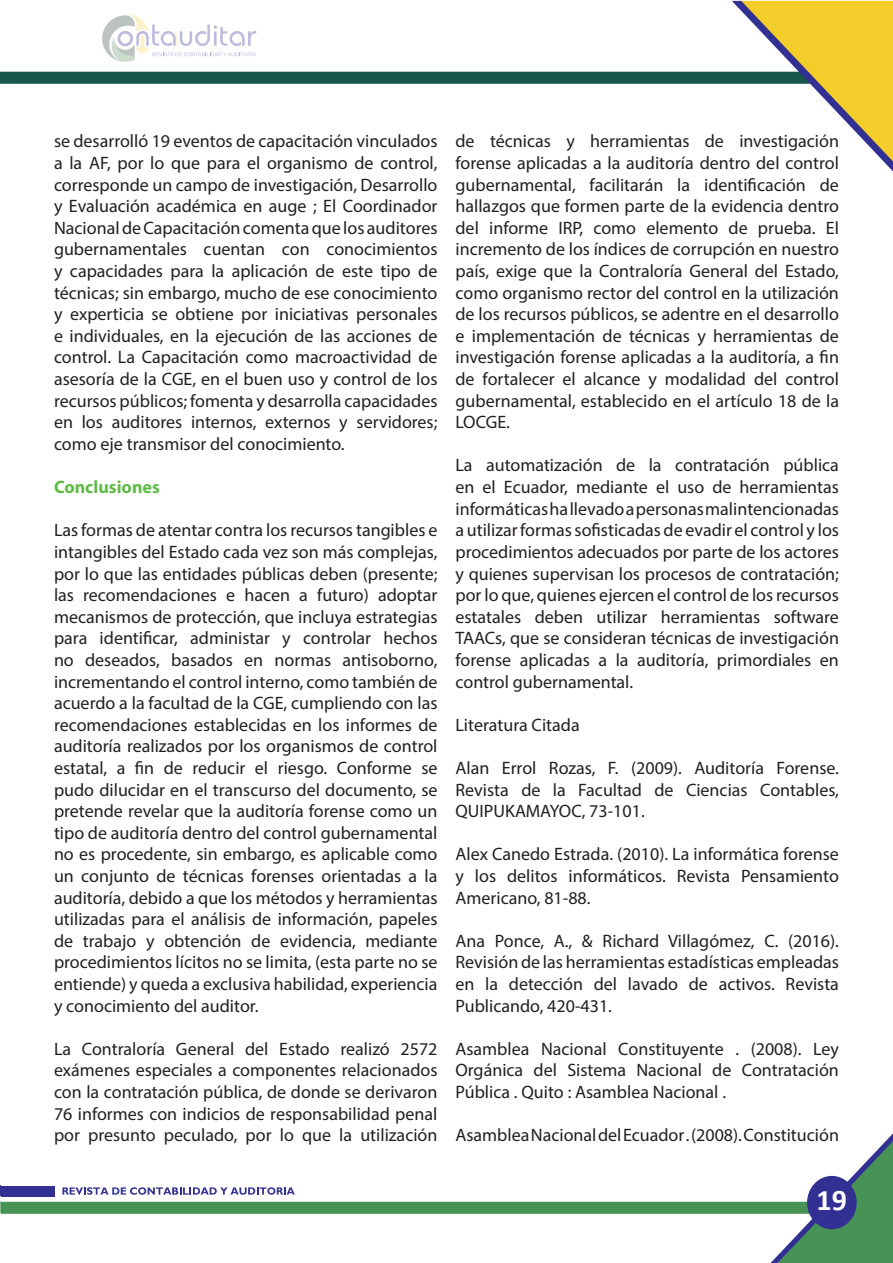
<style>
.page{position:relative;width:893px;height:1263px;background:#fff}
.page>*{position:absolute;margin:0;border:0;box-sizing:border-box;transform-origin:0 0}
.t1{font:700 30px "Calibri";color:#fff}
.t2{font:18px/21.6px "Myriad Pro";color:#231f20;text-align:justify}
.t3{font:700 18px "Myriad Pro";color:#60bb46}
</style>
<div class="page">
<svg style="left:0;top:1133px;width:893px;height:130px"></svg>
<div style="left:1px;top:1186px;width:53px;height:10px;background:#323092"></div>
<svg style="left:0;top:1px;width:893px;height:171px"></svg>
<p class="t2" style="left:54px;top:130px;width:385px">se desarrolló 19 eventos de capacitación vinculados a la AF, por lo que para el organismo de control, corresponde un campo de investigación, Desarrollo y Evaluación académica en auge ; El Coordinador Nacional de Capacitación comenta que los auditores gubernamentales cuentan con conocimientos y capacidades para la aplicación de este tipo de técnicas; sin embargo, mucho de ese conocimiento y experticia se obtiene por iniciativas personales e individuales, en la ejecución de las acciones de control. La Capacitación como macroactividad de asesoría de la CGE, en el buen uso y control de los recursos públicos; fomenta y desarrolla capacidades en los auditores internos, externos y servidores; como eje transmisor del conocimiento.</p>
<p class="t3" style="left:54px;top:475px;width:107px">Conclusiones</p>
<p class="t2" style="left:54px;top:519px;width:385px">Las formas de atentar contra los recursos tangibles e intangibles del Estado cada vez son más complejas, por lo que las entidades públicas deben (presente; las recomendaciones e hacen a futuro) adoptar mecanismos de protección, que incluya estrategias para identificar, administar y controlar hechos no deseados, basados en normas antisoborno, incrementando el control interno, como también de acuerdo a la facultad de la CGE, cumpliendo con las recomendaciones establecidas en los informes de auditoría realizados por los organismos de control estatal, a fin de reducir el riesgo. Conforme se pudo dilucidar en el transcurso del documento, se pretende revelar que la auditoría forense como un tipo de auditoría dentro del control gubernamental no es procedente, sin embargo, es aplicable como un conjunto de técnicas forenses orientadas a la auditoría, debido a que los métodos y herramientas utilizadas para el análisis de información, papeles de trabajo y obtención de evidencia, mediante procedimientos lícitos no se limita, (esta parte no se entiende) y queda a exclusiva habilidad, experiencia y conocimiento del auditor.</p>
<p class="t2" style="left:54px;top:1038px;width:385px">La Contraloría General del Estado realizó 2572 exámenes especiales a componentes relacionados con la contratación pública, de donde se derivaron 76 informes con indicios de responsabilidad penal por presunto peculado, por lo que la utilización</p>
<p class="t2" style="left:455px;top:130px;width:385px">de técnicas y herramientas de investigación forense aplicadas a la auditoría dentro del control gubernamental, facilitarán la identificación de hallazgos que formen parte de la evidencia dentro del informe IRP, como elemento de prueba. El incremento de los índices de corrupción en nuestro país, exige que la Contraloría General del Estado, como organismo rector del control en la utilización de los recursos públicos, se adentre en el desarrollo e implementación de técnicas y herramientas de investigación forense aplicadas a la auditoría, a fin de fortalecer el alcance y modalidad del control gubernamental, establecido en el artículo 18 de la LOCGE.</p>
<p class="t2" style="left:455px;top:454px;width:385px">La automatización de la contratación pública en el Ecuador, mediante el uso de herramientas informáticas ha llevado a personas malintencionadas a utilizar formas sofisticadas de evadir el control y los procedimientos adecuados por parte de los actores y quienes supervisan los procesos de contratación; por lo que, quienes ejercen el control de los recursos estatales deben utilizar herramientas software TAACs, que se consideran técnicas de investigación forense aplicadas a la auditoría, primordiales en control gubernamental.</p>
<p class="t2" style="left:455px;top:714px;width:126px">Literatura Citada</p>
<p class="t2" style="left:455px;top:757px;width:385px">Alan Errol Rozas, F. (2009). Auditoría Forense.<br>Revista de la Facultad de Ciencias Contables, QUIPUKAMAYOC, 73-101.</p>
<p class="t2" style="left:455px;top:843px;width:385px">Alex Canedo Estrada. (2010). La informática forense y los delitos informáticos. Revista Pensamiento Americano, 81-88.</p>
<p class="t2" style="left:455px;top:930px;width:385px">Ana Ponce, A., &amp; Richard Villagómez, C. (2016).<br>Revisión de las herramientas estadísticas empleadas en la detección del lavado de activos. Revista Publicando, 420-431.</p>
<p class="t2" style="left:455px;top:1038px;width:385px">Asamblea Nacional Constituyente . (2008). Ley Orgánica del Sistema Nacional de Contratación Pública . Quito : Asamblea Nacional .</p>
<p class="t2" style="left:455px;top:1124px;width:385px">Asamblea Nacional del Ecuador . (2008). Constitución</p>
<h1 class="t1" style="left:817px;top:1181px;width:32px">19</h1>
</div>
